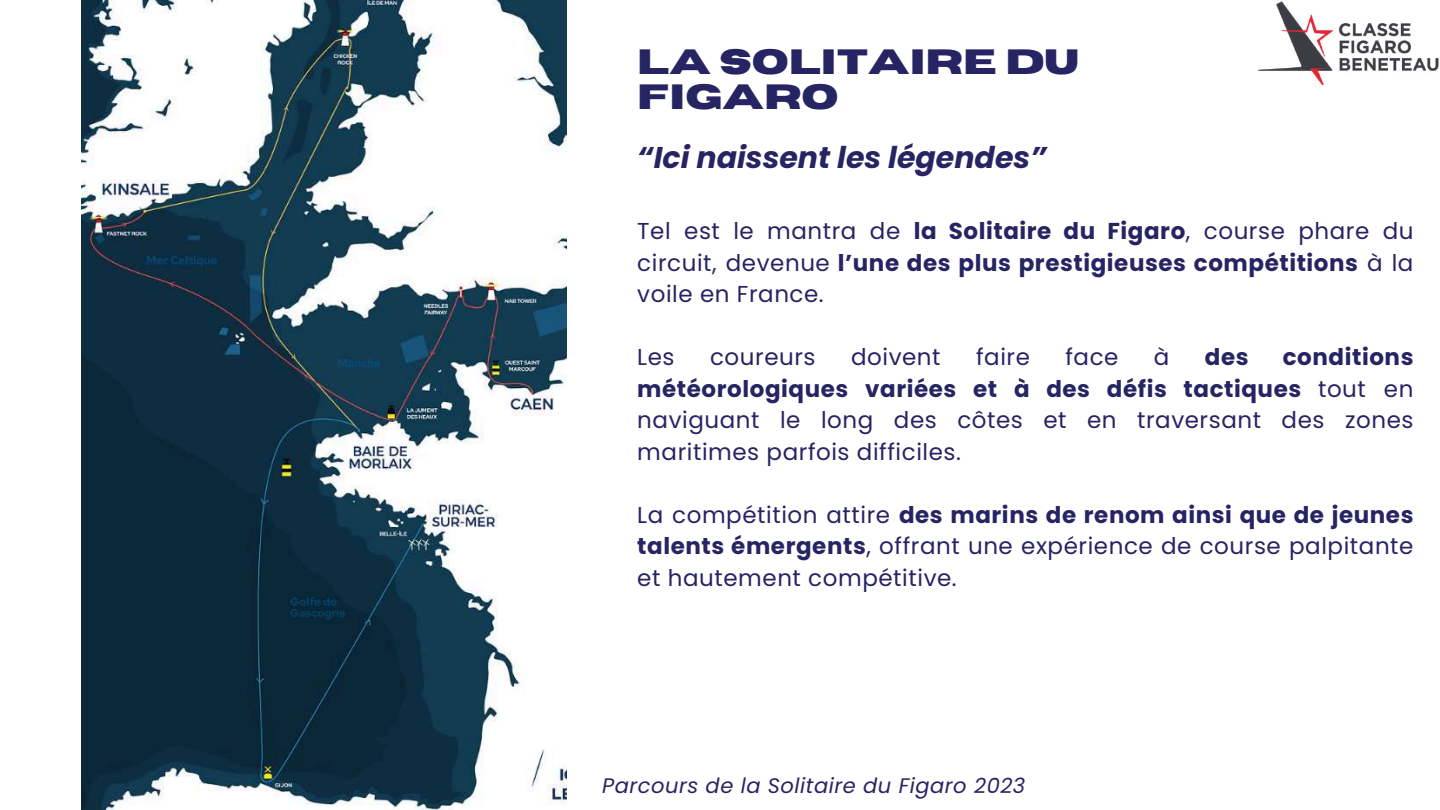
<style>
.page{position:relative;width:1440px;height:810px;background:#fff}
.page>*{position:absolute;margin:0;border:0;box-sizing:border-box;transform-origin:0 0}
.t1{font:700 35px/34.5px "Horizon";color:#262463}
.t2{font:italic 700 30px "Poppins";color:#262463}
.t3{font:23px/31.5px "Poppins";letter-spacing:.025em;color:#262463;text-align:justify}
.t4{font:700 23px "Poppins";color:#262463}
.t5{font:italic 21px "Poppins";letter-spacing:.025em;color:#262463}
.s1{font-weight:700}
</style>
<div class="page">
<img style="left:81px;top:0;width:485px;height:810px">
<img style="left:1258px;top:1px;width:181px;height:84px">
<h1 class="t1" style="left:637px;top:46px;width:443px">LA SOLITAIRE DU<br>FIGARO</h1>
<h2 class="t2" style="left:637px;top:137px;width:411px">“Ici naissent les légendes”</h2>
<p class="t3" style="left:637px;top:215px;width:778px">Tel est le mantra de <span class="s1">la Solitaire du Figaro</span>, course phare du circuit, devenue <span class="s1">l’une des plus prestigieuses compétitions</span> à la voile en France.</p>
<p class="t3" style="left:637px;top:341px;width:778px;text-indent:646px"><span class="s1">conditions météorologiques variées et à des défis tactiques</span> tout en naviguant le long des côtes et en traversant des zones maritimes parfois difficiles.</p>
<p class="t3" style="left:637px;top:499px;width:778px">La compétition attire <span class="s1">des marins de renom ainsi que de jeunes talents émergents</span>, offrant une expérience de course palpitante et hautement compétitive.</p>
<p class="t3" style="left:637px;top:341px;width:39px">Les</p>
<p class="t3" style="left:710px;top:341px;width:107px">coureurs</p>
<p class="t3" style="left:851px;top:341px;width:91px">doivent</p>
<p class="t3" style="left:976px;top:341px;width:55px">faire</p>
<p class="t3" style="left:1065px;top:341px;width:55px">face</p>
<p class="t3" style="left:1154px;top:341px;width:17px">à</p>
<p class="t4" style="left:1205px;top:341px;width:45px">des</p>
<p class="t5" style="left:602px;top:771px;width:425px">Parcours de la Solitaire du Figaro 2023</p>
</div>
